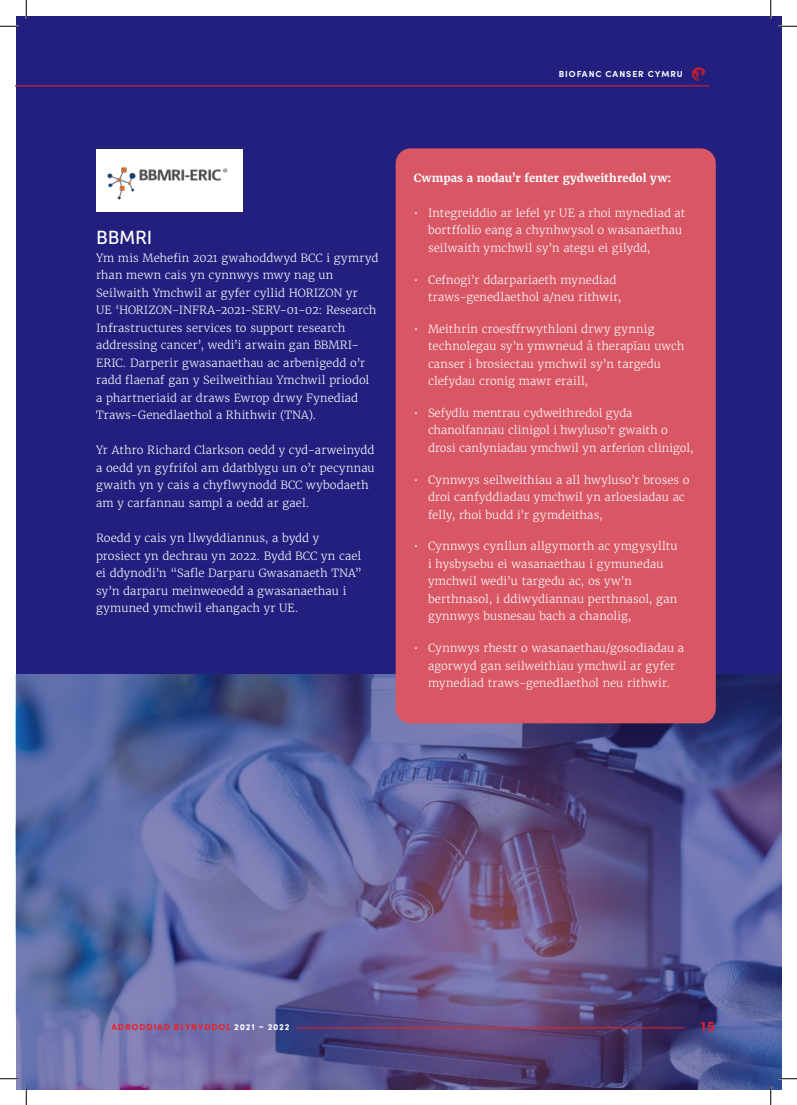
<style>
.page{position:relative;width:797px;height:1105px;background:#fff}
.page>*{position:absolute;margin:0;border:0;box-sizing:border-box;transform-origin:0 0}
.t1{font:18.75px "Museo Sans 500";letter-spacing:-.02em;color:#fff}
.t2{font:700 13.75px "Sofia Pro Soft";color:#ee2026}
.t3{font:300 11.25px/17.5px "Merriweather";letter-spacing:.01em;color:#fff}
.t4{font:700 11.25px "Merriweather";color:#fff}
.t5{font:700 8.75px "Sofia Pro";letter-spacing:.11em;color:#fff}
.t6{font:700 8.75px "Sofia Pro Soft";letter-spacing:.11em;color:#ee2026}
.s1{color:#fff}
</style>
<div class="page">
<div style="left:16px;top:16px;width:765px;height:1073px;background:#231f7f"></div>
<div style="left:96px;top:149px;width:147px;height:63px;background:#fff"></div>
<img style="left:107px;top:167px;width:121px;height:33px">
<img style="left:16px;top:674px;width:765px;height:415px">
<div style="left:395px;top:148px;width:320px;height:575px;background:#d95765;border-radius:15px"></div>
<hr style="left:296px;top:1028px;width:388px;height:1px;background:#ee2026">
<svg style="left:692px;top:67px;width:14px;height:14px"></svg>
<hr style="left:16px;top:86px;width:693px;height:1px;background:#ee2026">
<svg style="left:0;top:25px;width:19px;height:2px"></svg>
<svg style="left:778px;top:25px;width:19px;height:2px"></svg>
<svg style="left:0;top:1078px;width:19px;height:1px"></svg>
<svg style="left:778px;top:1078px;width:19px;height:1px"></svg>
<svg style="left:25px;top:0;width:2px;height:19px"></svg>
<svg style="left:25px;top:1086px;width:2px;height:19px"></svg>
<svg style="left:770px;top:0;width:1px;height:19px"></svg>
<svg style="left:770px;top:1086px;width:1px;height:19px"></svg>
<p class="t5" style="left:558px;top:67px;width:126px">BIOFANC CANSER CYMRU</p>
<p class="t5" style="left:566px;top:68px;width:126px">BIOFANC CANSER CYMRU</p>
<h1 class="t1" style="left:96px;top:228px;width:58px">BBMRI</h1>
<p class="t3" style="left:96px;top:249px;width:284px">Ym mis Mehefin 2021 gwahoddwyd BCC i gymryd rhan mewn cais yn cynnwys mwy nag un Seilwaith Ymchwil ar gyfer cyllid HORIZON yr<br>UE ‘HORIZON-INFRA-2021-SERV-01-02: Research Infrastructures services to support research addressing cancer’, wedi’i arwain gan BBMRI-ERIC. Darperir gwasanaethau ac arbenigedd o’r radd flaenaf gan y Seilweithiau Ymchwil priodol a phartneriaid ar draws Ewrop drwy Fynediad Traws-Genedlaethol a Rhithwir (TNA).</p>
<p class="t3" style="left:96px;top:442px;width:280px">Yr Athro Richard Clarkson oedd y cyd-arweinydd a oedd yn gyfrifol am ddatblygu un o’r pecynnau gwaith yn y cais a chyflwynodd BCC wybodaeth am y carfannau sampl a oedd ar gael.</p>
<p class="t3" style="left:96px;top:529px;width:267px">Roedd y cais yn llwyddiannus, a bydd y prosiect yn dechrau yn 2022. Bydd BCC yn cael ei ddynodi’n “Safle Darparu Gwasanaeth TNA” sy’n darparu meinweoedd a gwasanaethau i gymuned ymchwil ehangach yr UE.</p>
<p class="t4" style="left:414px;top:171px;width:259px">Cwmpas a nodau’r fenter gydweithredol yw:</p>
<p class="t3" style="left:428px;top:204px;width:259px;text-indent:-14px">• Integreiddio ar lefel yr UE a rhoi mynediad at bortffolio eang a chynhwysol o wasanaethau seilwaith ymchwil sy’n ategu ei gilydd,</p>
<p class="t3" style="left:428px;top:271px;width:195px;text-indent:-14px">• Cefnogi’r ddarpariaeth mynediad traws-genedlaethol a/neu rithwir,</p>
<p class="t3" style="left:428px;top:320px;width:258px;text-indent:-14px">• Meithrin croesffrwythloni drwy gynnig technolegau sy’n ymwneud â therapïau uwch canser i brosiectau ymchwil sy’n targedu clefydau cronig mawr eraill,</p>
<p class="t3" style="left:428px;top:404px;width:267px;text-indent:-14px">• Sefydlu mentrau cydweithredol gyda chanolfannau clinigol i hwyluso’r gwaith o drosi canlyniadau ymchwil yn arferion clinigol,</p>
<p class="t3" style="left:428px;top:471px;width:263px;text-indent:-14px">• Cynnwys seilweithiau a all hwyluso’r broses o droi canfyddiadau ymchwil yn arloesiadau ac felly, rhoi budd i’r gymdeithas,</p>
<p class="t3" style="left:428px;top:538px;width:251px;text-indent:-14px">• Cynnwys cynllun allgymorth ac ymgysylltu i hysbysebu ei wasanaethau i gymunedau ymchwil wedi’u targedu ac, os yw’n berthnasol, i ddiwydiannau perthnasol, gan gynnwys busnesau bach a chanolig,</p>
<p class="t3" style="left:414px;top:639px;width:272px;text-align:center">• Cynnwys rhestr o wasanaethau/gosodiadau a agorwyd gan seilweithiau ymchwil ar gyfer mynediad traws-genedlaethol neu rithwir.</p>
<p class="t6" style="left:111px;top:1021px;width:180px">ADRODDIAD BLYNYDDOL <span class="s1">2021 – 2022</span></p>
<p class="t2" style="left:700px;top:1016px;width:16px">15</p>
</div>
